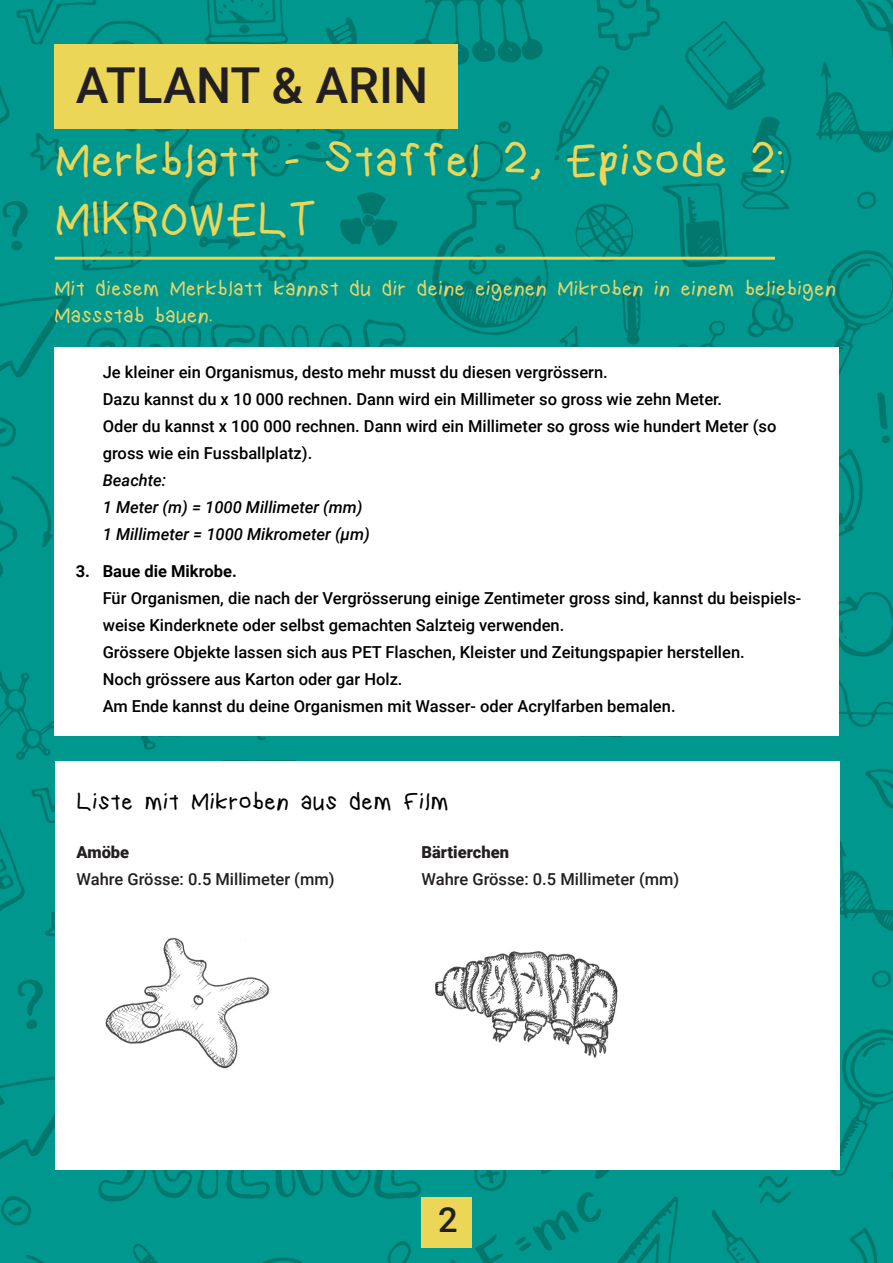
<style>
.page{position:relative;width:893px;height:1263px;background:#fff}
.page>*{position:absolute;margin:0;border:0;box-sizing:border-box;transform-origin:0 0}
.t1{font:49.5px/59.4px "kindergarten";color:#ebd657}
.t2{font:500 49.5px "Roboto";color:#231f20}
.t3{font:500 34.5px "Roboto";color:#231f20}
.t4{font:25.5px "kindergarten";color:#000001}
.t5{font:22.5px/27px "kindergarten";color:#e7d56b}
.t6{font:500 16.5px/27px "Roboto";color:#000001}
.t7{font:italic 500 16.5px/27px "Roboto";color:#000001}
.t8{font:500 16.5px "Roboto";color:#231f20}
.t9{font:700 16.5px "Roboto";color:#000001}
.t10{font:900 16.5px "Roboto";color:#231f20}
</style>
<div class="page">
<img style="left:0;top:0;width:893px;height:1263px">
<div style="left:54px;top:347px;width:785px;height:389px;background:#fff"></div>
<div style="left:54px;top:44px;width:403px;height:85px;background:#ebd657"></div>
<hr style="left:55px;top:257px;width:720px;height:3px;background:#ebd657">
<div style="left:55px;top:761px;width:785px;height:408px;background:#fff"></div>
<div style="left:421px;top:1197px;width:50px;height:50px;background:#ebd657"></div>
<img style="left:105px;top:937px;width:164px;height:132px">
<img style="left:434px;top:951px;width:184px;height:107px">
<h1 class="t2" style="left:76px;top:57px;width:354px">ATLANT &amp; ARIN</h1>
<h1 class="t1" style="left:55px;top:134px;width:734px">Merkblatt - Staffel 2, Episode 2:<br>MIKROWELT</h1>
<h3 class="t5" style="left:54px;top:276px;width:784px">Mit diesem Merkblatt kannst du dir deine eigenen Mikroben in einem beliebigen<br>Massstab bauen.</h3>
<p class="t6" style="left:103px;top:359px;width:675px;text-indent:-27px">1. Je kleiner ein Organismus, desto mehr musst du diesen vergrössern.<br>Dazu kannst du x 10 000 rechnen. Dann wird ein Millimeter so gross wie zehn Meter.<br>Oder du kannst x 100 000 rechnen. Dann wird ein Millimeter so gross wie hundert Meter (so gross wie ein Fussballplatz).</p>
<p class="t7" style="left:103px;top:467px;width:269px">Beachte:<br>1 Meter (m) = 1000 Millimeter (mm)<br>1 Millimeter = 1000 Mikrometer (µm)</p>
<p class="t9" style="left:76px;top:562px;width:163px">3. Baue die Mikrobe.</p>
<p class="t6" style="left:103px;top:585px;width:700px">Für Organismen, die nach der Vergrösserung einige Zentimeter gross sind, kannst du beispiels&shy;weise Kinderknete oder selbst gemachten Salzteig verwenden.<br>Grössere Objekte lassen sich aus PET Flaschen, Kleister und Zeitungspapier herstellen.<br>Noch grössere aus Karton oder gar Holz.<br>Am Ende kannst du deine Organismen mit Wasser- oder Acrylfarben bemalen.</p>
<h3 class="t4" style="left:77px;top:791px;width:374px">Liste mit Mikroben aus dem Film</h3>
<p class="t10" style="left:77px;top:842px;width:54px">Amöbe</p>
<p class="t8" style="left:77px;top:869px;width:259px">Wahre Grösse: 0.5 Millimeter (mm)</p>
<p class="t10" style="left:421px;top:842px;width:89px">Bärtierchen</p>
<p class="t8" style="left:421px;top:869px;width:259px">Wahre Grösse: 0.5 Millimeter (mm)</p>
<h2 class="t3" style="left:438px;top:1200px;width:21px">2</h2>
</div>
